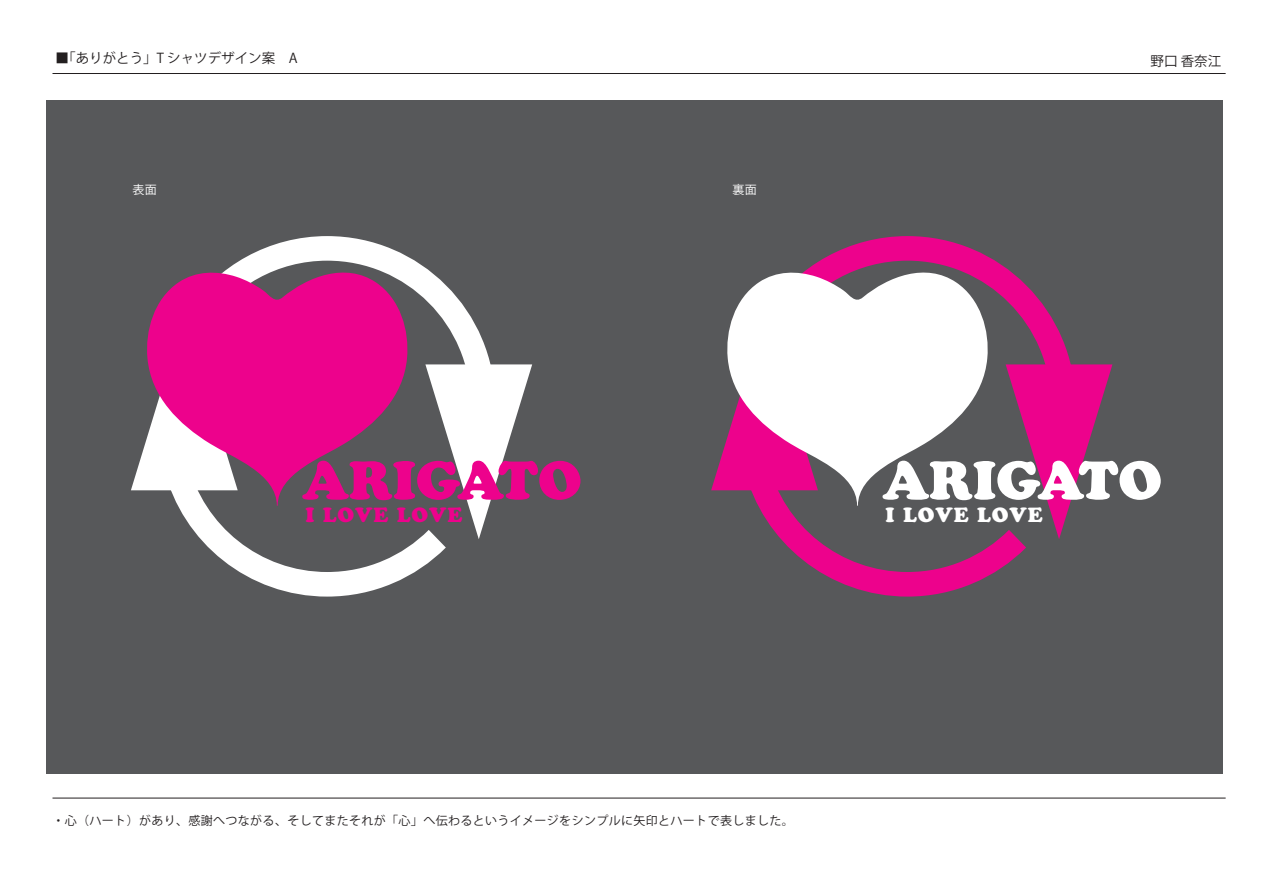
<style>
.page{position:relative;width:1263px;height:893px;background:#fff}
.page>*{position:absolute;margin:0;border:0;box-sizing:border-box;transform-origin:0 0}
.t1{font:53.55px "Cooper Black Std";color:#ed028c}
.t2{font:53.55px "Cooper Black Std";color:#fff}
.t3{font:20.4px "Cooper Black Std";letter-spacing:.05em;color:#ed028c}
.t4{font:20.4px "Cooper Black Std";letter-spacing:.05em;color:#fff}
.t5{font:13.5px "Koz Go Pro";color:#231f20}
.t6{font:12px "Koz Go Pro";letter-spacing:.03em;color:#231f20}
.t7{font:12px "Koz Go Pro";color:#fff}
</style>
<div class="page">
<div style="left:46px;top:101px;width:1176px;height:673px;background:#57585a"></div>
<hr style="left:52px;top:73px;width:1174px;height:1px;background:#231f20">
<hr style="left:52px;top:798px;width:1174px;height:1px;background:#231f20">
<svg style="left:238px;top:236px;width:253px;height:128px"></svg>
<svg style="left:178px;top:506px;width:268px;height:91px"></svg>
<svg style="left:425px;top:364px;width:107px;height:175px"></svg>
<svg style="left:131px;top:444px;width:14px;height:46px"></svg>
<svg style="left:145px;top:262px;width:265px;height:244px;fill:#ed028c"></svg>
<svg style="left:818px;top:236px;width:253px;height:129px"></svg>
<svg style="left:758px;top:506px;width:268px;height:91px"></svg>
<svg style="left:1006px;top:364px;width:106px;height:175px"></svg>
<svg style="left:711px;top:445px;width:14px;height:45px"></svg>
<svg style="left:725px;top:262px;width:265px;height:244px;fill:#fff"></svg>
<p class="t5" style="left:56px;top:49px;width:244px">■「ありがとう」T シャツデザイン案　A</p>
<p class="t5" style="left:1150px;top:52px;width:72px">野口 香奈江</p>
<p class="t7" style="left:133px;top:181px;width:26px">表面</p>
<p class="t7" style="left:733px;top:181px;width:26px">裏面</p>
<h1 class="t1" style="left:302px;top:448px;width:281px">ARIGATO</h1>
<h2 class="t3" style="left:305px;top:503px;width:158px">I LOVE LOVE</h2>
<h1 class="t2" style="left:882px;top:448px;width:281px">ARIGATO</h1>
<h2 class="t4" style="left:886px;top:503px;width:158px">I LOVE LOVE</h2>
<p class="t6" style="left:52px;top:813px;width:743px">・心（ハート）があり、感謝へつながる、そしてまたそれが「心」へ伝わるというイメージをシンプルに矢印とハートで表しました。</p>
</div>
